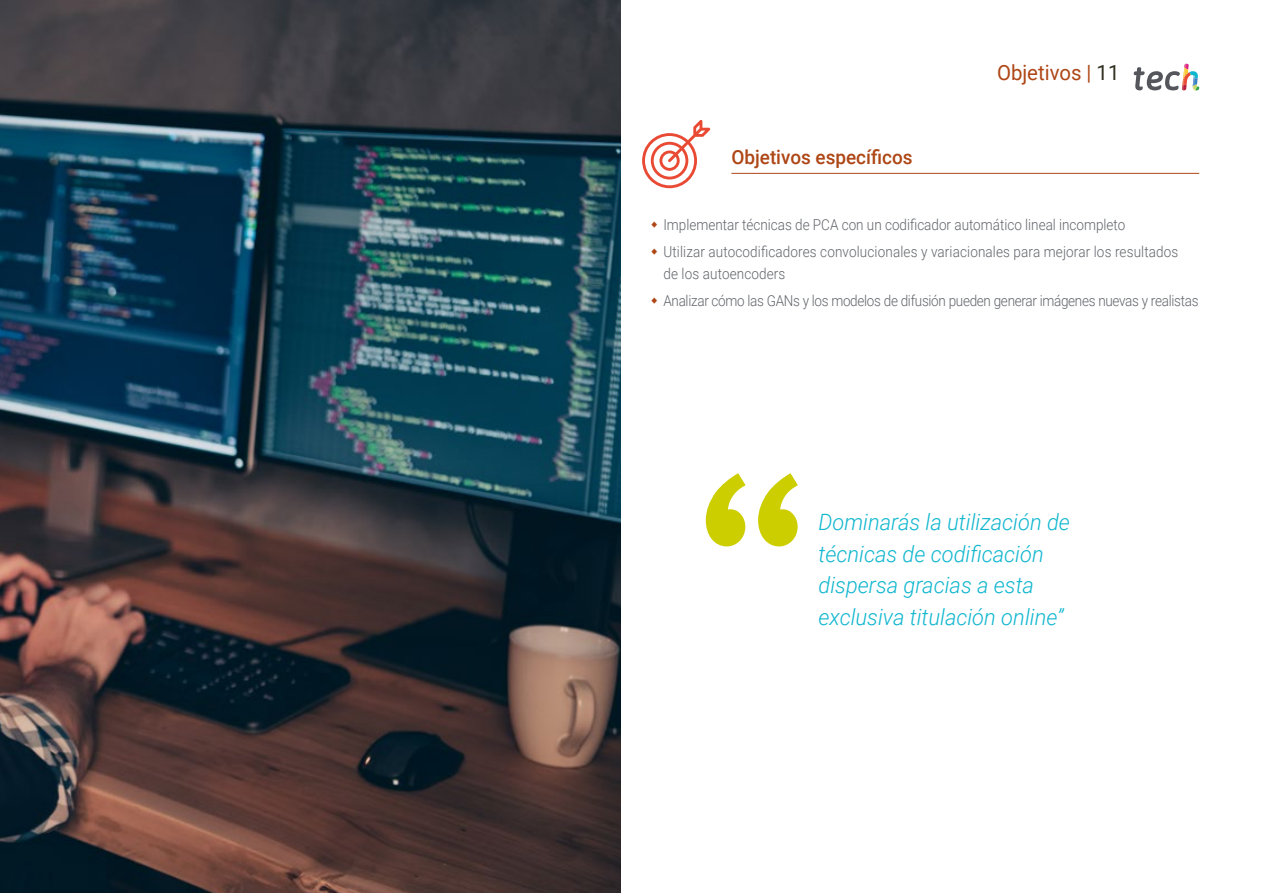
<style>
.page{position:relative;width:1263px;height:893px;background:#fff}
.page>*{position:absolute;margin:0;border:0;box-sizing:border-box;transform-origin:0 0}
.t1{font:italic 300 22.5px/31.5px "Roboto";color:#0fb6cf}
.t2{font:21px "Roboto";color:#ae4615}
.t3{font:500 19.5px "Roboto";color:#ae4615}
.t4{font:300 15px/26.7px "Roboto";color:#61646a;scale:.9 1}
.t5{font:300 15px/26.7px "Roboto";letter-spacing:-.02em;color:#61646a;scale:.9 1}
.s1{color:#312e20}
</style>
<div class="page">
<hr style="left:731px;top:173px;width:468px;height:1px;background:#ae4615">
<svg style="left:642px;top:120px;width:68px;height:68px"></svg>
<svg style="left:706px;top:473px;width:92px;height:73px"></svg>
<svg style="left:1134px;top:64px;width:65px;height:27px"></svg>
<img style="left:0;top:0;width:621px;height:893px">
<h3 class="t3" style="left:731px;top:144px;width:183px">Objetivos específicos</h3>
<h2 class="t2" style="left:997px;top:57px;width:124px">Objetivos | <span class="s1">11</span></h2>
<p class="t4" style="left:663px;top:211px;width:574px">Implementar técnicas de PCA con un codificador automático lineal incompleto<br>Utilizar autocodificadores convolucionales y variacionales para mejorar los resultados</p>
<p class="t5" style="left:663px;top:260px;width:596px">de los autoencoders<br>Analizar cómo las GANs y los modelos de difusión pueden generar imágenes nuevas y realistas</p>
<h1 class="t1" style="left:818px;top:506px;width:253px">Dominarás la utilización de técnicas de codificación dispersa gracias a esta exclusiva titulación online”</h1>
</div>
